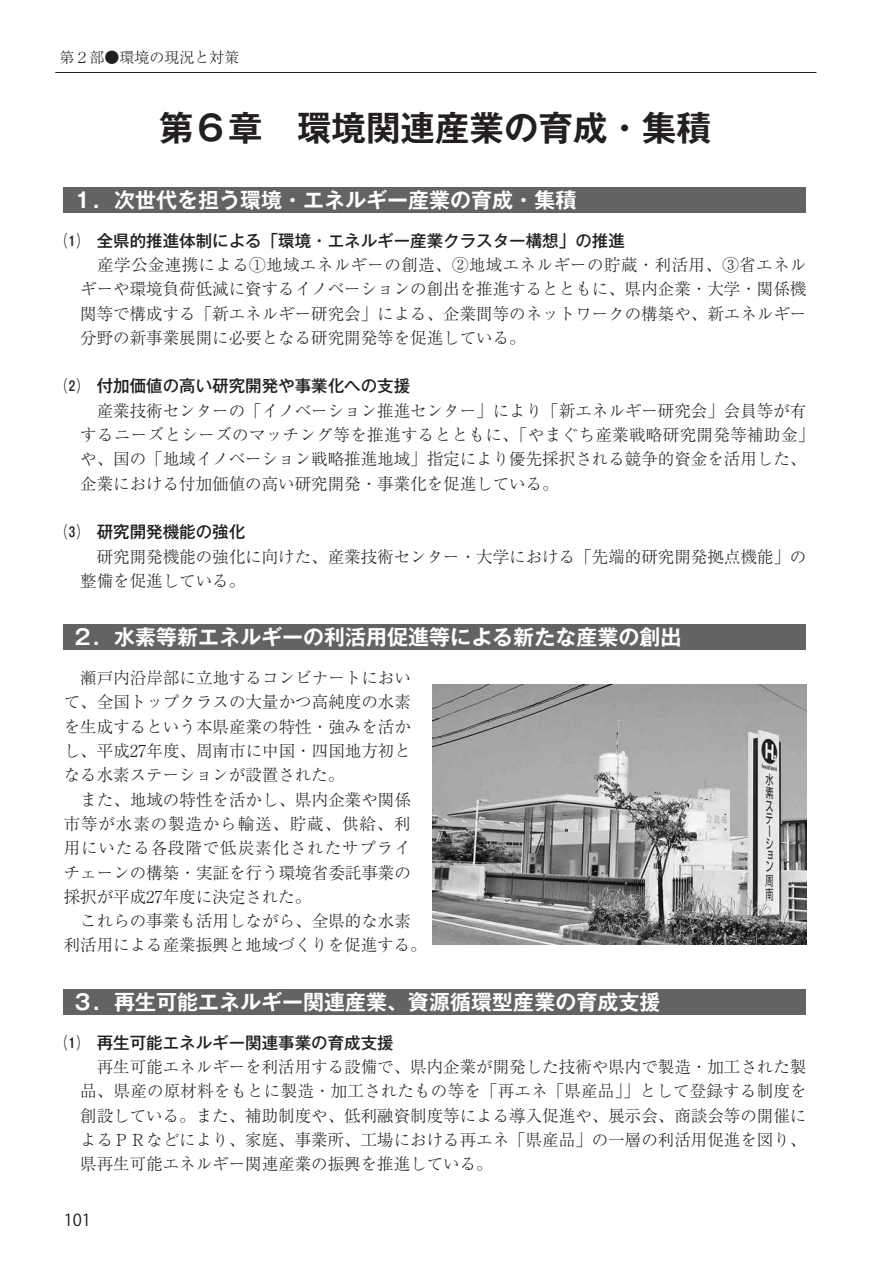
<style>
.page{position:relative;width:893px;height:1263px;background:#fff}
.page>*{position:absolute;margin:0;border:0;box-sizing:border-box;transform-origin:0 0}
.t1{font:700 34.5px "Gothic MB101 Pr 5 De";color:#231f20}
.t2{font:700 21px "Gothic MB101 Pr 5 De";color:#fff}
.t3{font:300 16.5px/24.3px "Ryumin Pro";color:#231f20}
.t4{font:500 16.5px "Gothic MB101 Pr 5";color:#231f20}
.t5{font:16.5px "Koz Go Pr 6 N";color:#231f20}
.t6{font:300 15px "Ryumin Pro";color:#231f20}
</style>
<div class="page">
<hr style="left:55px;top:72px;width:761px;height:1px;background:#231f20">
<div style="left:64px;top:187px;width:742px;height:26px;background:#636366"></div>
<div style="left:64px;top:625px;width:742px;height:25px;background:#636366"></div>
<div style="left:64px;top:989px;width:742px;height:26px;background:#636366"></div>
<img style="left:432px;top:685px;width:374px;height:259px">
<p class="t6" style="left:60px;top:45px;width:181px">第２部●環境の現況と対策</p>
<h1 class="t1" style="left:159px;top:99px;width:553px">第６章　環境関連産業の育成・集積</h1>
<p class="t2" style="left:72px;top:183px;width:506px">１．次世代を担う環境・エネルギー産業の育成・集積</p>
<p class="t4" style="left:64px;top:227px;width:562px">⑴　全県的推進体制による「環境・エネルギー産業クラスター構想」の推進</p>
<p class="t3" style="left:80px;top:251px;width:728px;text-align:justify">　産学公金連携による①地域エネルギーの創造、②地域エネルギーの貯蔵・利活用、③省エネルギーや環境負荷低減に資するイノベーションの創出を推進するとともに、県内企業・大学・関係機関等で構成する「新エネルギー研究会」による、企業間等のネットワークの構築や、新エネルギー分野の新事業展開に必要となる研究開発等を促進している。</p>
<p class="t4" style="left:64px;top:372px;width:348px">⑵　付加価値の高い研究開発や事業化への支援</p>
<p class="t3" style="left:80px;top:397px;width:736px">　産業技術センターの「イノベーション推進センター」により「新エネルギー研究会」会員等が有するニーズとシーズのマッチング等を推進するとともに、「やまぐち産業戦略研究開発等補助金」や、国の「地域イノベーション戦略推進地域」指定により優先採択される競争的資金を活用した、企業における付加価値の高い研究開発・事業化を促進している。</p>
<p class="t4" style="left:64px;top:518px;width:183px">⑶　研究開発機能の強化</p>
<p class="t3" style="left:80px;top:543px;width:727px">　研究開発機能の強化に向けた、産業技術センター・大学における「先端的研究開発拠点機能」の整備を促進している。</p>
<p class="t2" style="left:72px;top:620px;width:611px">２．水素等新エネルギーの利活用促進等による新たな産業の創出</p>
<p class="t3" style="left:64px;top:664px;width:364px">　瀬戸内沿岸部に立地するコンビナートにおいて、全国トップクラスの大量かつ高純度の水素を生成するという本県産業の特性・強みを活かし、平成27年度、周南市に中国・四国地方初となる水素ステーションが設置された。<br>　また、地域の特性を活かし、県内企業や関係市等が水素の製造から輸送、貯蔵、供給、利用にいたる各段階で低炭素化されたサプライチェーンの構築・実証を行う環境省委託事業の採択が平成27年度に決定された。<br>　これらの事業も活用しながら、全県的な水素利活用による産業振興と地域づくりを促進する。</p>
<p class="t2" style="left:72px;top:984px;width:590px">３．再生可能エネルギー関連産業、資源循環型産業の育成支援</p>
<p class="t4" style="left:64px;top:1028px;width:331px">⑴　再生可能エネルギー関連事業の育成支援</p>
<p class="t3" style="left:80px;top:1053px;width:728px;text-align:justify">　再生可能エネルギーを利活用する設備で、県内企業が開発した技術や県内で製造・加工された製品、県産の原材料をもとに製造・加工されたもの等を「再エネ「県産品」」として登録する制度を創設している。また、補助制度や、低利融資制度等による導入促進や、展示会、商談会等の開催によるＰＲなどにより、家庭、事業所、工場における再エネ「県産品」の一層の利活用促進を図り、県再生可能エネルギー関連産業の振興を推進している。</p>
<p class="t5" style="left:64px;top:1211px;width:29px">101</p>
</div>
